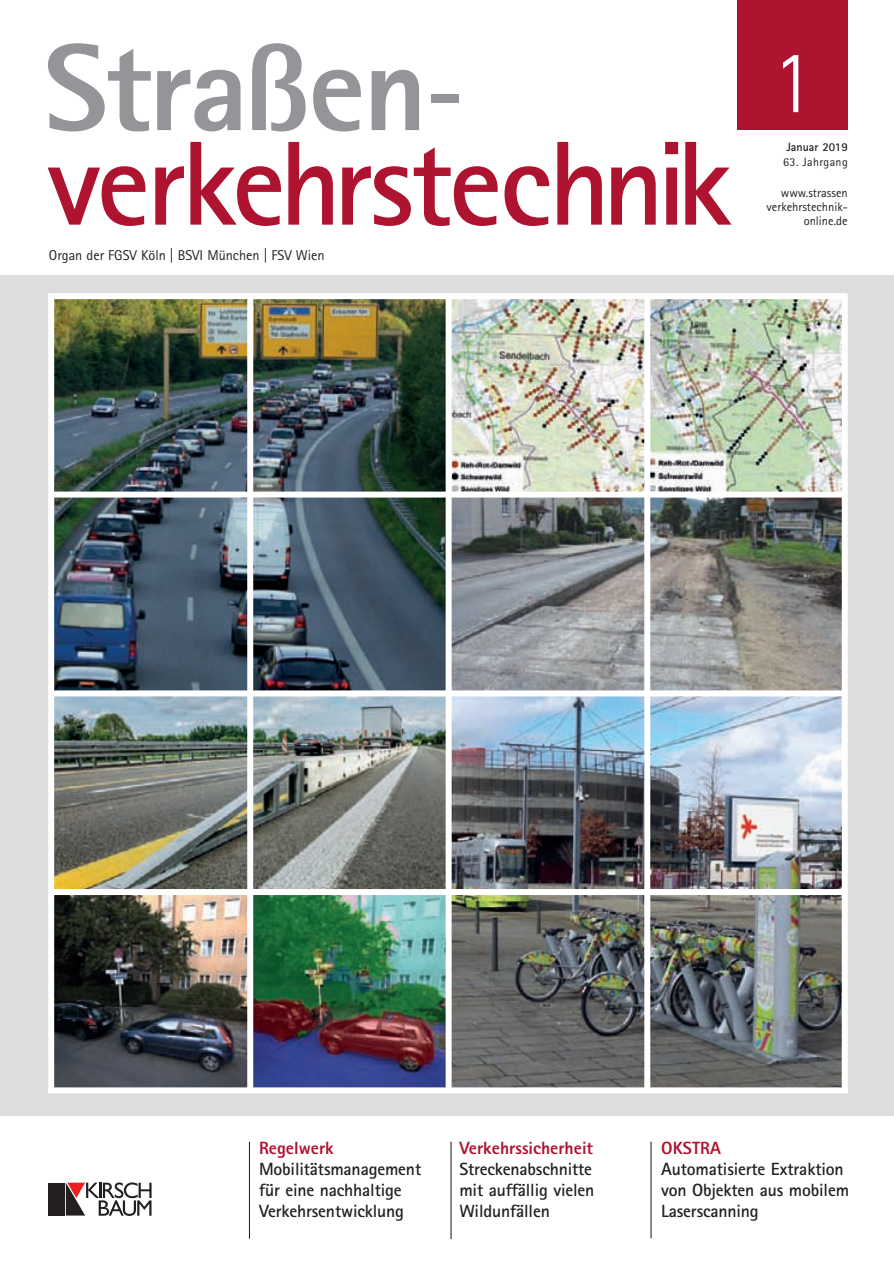
<style>
.page{position:relative;width:894px;height:1266px;background:#fff}
.page>*{position:absolute;margin:0;border:0;box-sizing:border-box;transform-origin:0 0}
.t1{font:800 123.9px "Rotis Sans Serif W1 G";letter-spacing:-.025em;color:#939598}
.t2{font:700 119.85px "Rotis Sans Serif W1 G";letter-spacing:-.035em;color:#ae142f}
.t3{font:300 90px "Rotis Sans Serif W1 G";color:#fff;scale:.95 1}
.t4{font:700 17.7px/21px "Rotis Sans Serif W1 G";letter-spacing:-.01em;color:#231f20}
.t5{font:800 17.7px "Rotis Sans Serif W1 G";color:#ae142f}
.t6{font:14.25px "Rotis Sans Serif W1 G";color:#231f20}
.t7{font:12.45px/14px "Rotis Sans Serif W1 G";color:#231f20;text-align:right}
.t8{font:12px "Rotis Sans Serif W1 G";letter-spacing:.03em;color:#231f20}
.t9{font:700 12px "Rotis Sans Serif W1 G";color:#231f20}
.s1{font-size:75px}
</style>
<div class="page">
<div style="left:0;top:275px;width:894px;height:840px;background:#dcdddf"></div>
<img style="left:452px;top:299px;width:390px;height:391px">
<div style="left:737px;top:0;width:110px;height:130px;background:#ae142f"></div>
<hr style="left:249px;top:1142px;width:1px;height:96px;background:#231f20">
<hr style="left:450px;top:1141px;width:1px;height:98px;background:#231f20">
<hr style="left:650px;top:1141px;width:1px;height:97px;background:#231f20">
<div style="left:48px;top:1182px;width:16px;height:33px;background:#231f20"></div>
<svg style="left:66px;top:1182px;width:86px;height:34px"></svg>
<img style="left:54px;top:696px;width:392px;height:193px">
<img style="left:452px;top:696px;width:390px;height:391px">
<img style="left:54px;top:895px;width:392px;height:192px">
<img style="left:54px;top:299px;width:392px;height:391px">
<div style="left:247px;top:296px;width:6px;height:795px;background:#fff"></div>
<div style="left:48px;top:298px;width:6px;height:795px;background:#fff"></div>
<div style="left:51px;top:889px;width:795px;height:6px;background:#fff"></div>
<div style="left:446px;top:294px;width:6px;height:798px;background:#fff"></div>
<div style="left:51px;top:690px;width:794px;height:6px;background:#fff"></div>
<div style="left:48px;top:1087px;width:800px;height:6px;background:#fff"></div>
<img style="left:650px;top:299px;width:192px;height:192px">
<div style="left:842px;top:298px;width:6px;height:793px;background:#fff"></div>
<div style="left:644px;top:296px;width:6px;height:796px;background:#fff"></div>
<div style="left:52px;top:491px;width:793px;height:6px;background:#fff"></div>
<div style="left:48px;top:293px;width:799px;height:6px;background:#fff"></div>
<h1 class="t1" style="left:44px;top:9px;width:421px">Straßen<span class="s1">-</span></h1>
<h2 class="t2" style="left:47px;top:108px;width:686px">verkehrstechnik</h2>
<p class="t6" style="left:49px;top:246px;width:277px">Organ der FGSV Köln | BSVI München | FSV Wien</p>
<h3 class="t3" style="left:772px;top:30px;width:45px">1</h3>
<p class="t9" style="left:786px;top:140px;width:63px">Januar 2019</p>
<p class="t8" style="left:783px;top:155px;width:66px">63. Jahrgang</p>
<p class="t7" style="left:766px;top:185px;width:83px">www.strassen verkehrstechnik&shy;online.de</p>
<p class="t5" style="left:259px;top:1136px;width:76px">Regelwerk</p>
<p class="t4" style="left:259px;top:1158px;width:164px">Mobilitätsmanagement für eine nachhaltige<br>Verkehrsentwicklung</p>
<p class="t5" style="left:459px;top:1137px;width:135px">Verkehrssicherheit</p>
<p class="t4" style="left:459px;top:1158px;width:136px">Streckenabschnitte mit auffällig vielen<br>Wildunfällen</p>
<p class="t5" style="left:661px;top:1136px;width:61px">OKSTRA</p>
<p class="t4" style="left:661px;top:1158px;width:189px">Automatisierte Extraktion von Objekten aus mobilem<br>Laserscanning</p>
</div>
